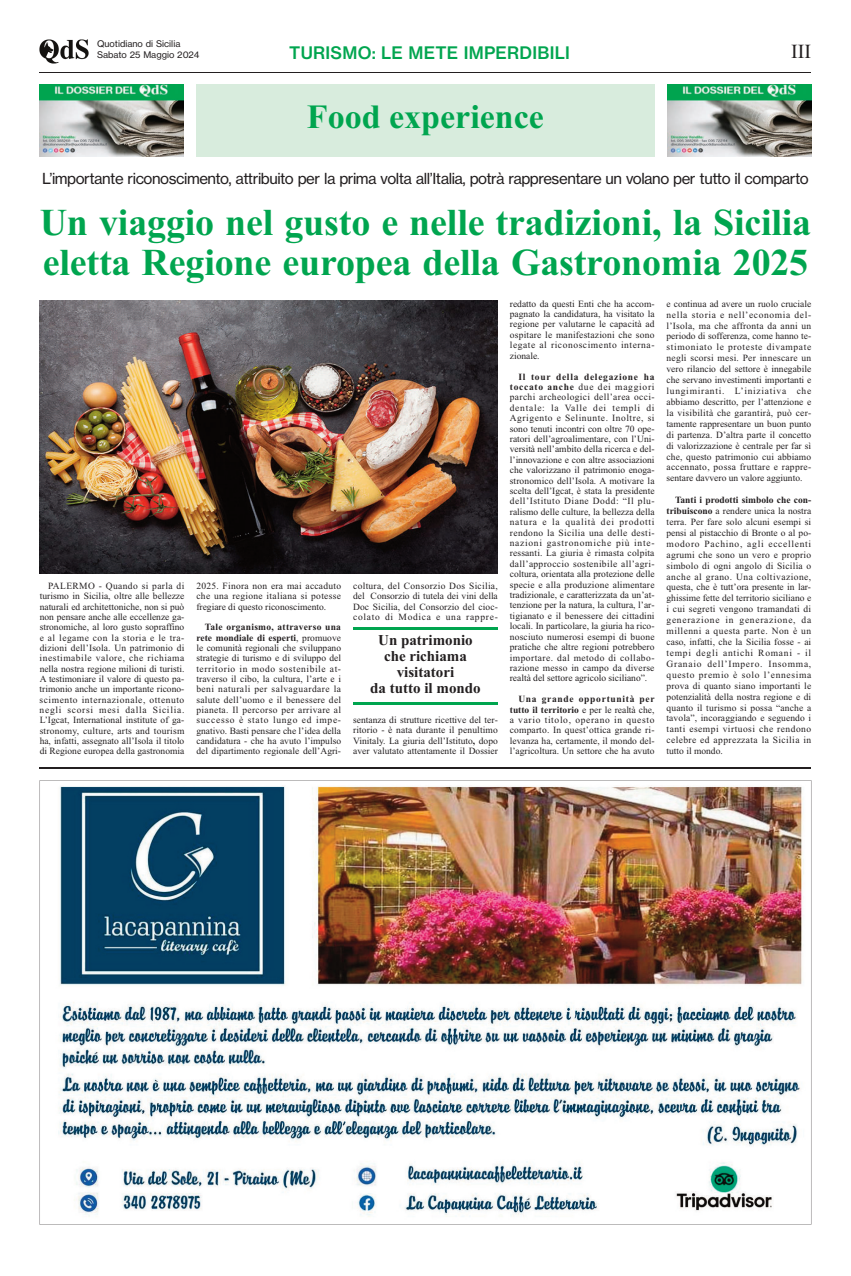
<style>
.page{position:relative;width:851px;height:1276px;background:#fff}
.page>*{position:absolute;margin:0;border:0;box-sizing:border-box;transform-origin:0 0}
.t1{font:700 38px/40px "Times New Roman";letter-spacing:-.005em;color:#00a54f}
.t2{font:700 34px "Times New Roman";color:#00a54f}
.t3{font:20px "Times New Roman";color:#231f20}
.t4{font:17px "N Haas Grotesk TX Pro 65 Md";letter-spacing:.015em;color:#00a54f}
.t5{font:15px "N Haas Grotesk TX Pro 55 Rg";letter-spacing:-.03em;color:#231f20}
.t6{font:700 15px/16px "Times New Roman";color:#231f20;text-align:center}
.t7{font:9.5px/10.4px "Times New Roman";color:#231f20;text-align:justify}
.t8{font:9px/11px "N Haas Grotesk TX Pro 55 Rg";color:#231f20}
.s1{font-weight:700}
</style>
<div class="page">
<hr style="left:40px;top:72px;width:771px;height:1px;background:#231f20">
<img style="left:40px;top:40px;width:49px;height:23px">
<hr style="left:40px;top:767px;width:771px;height:1px;background:#231f20">
<img style="left:40px;top:780px;width:771px;height:437px">
<img style="left:40px;top:300px;width:457px;height:273px">
<hr style="left:353px;top:702px;width:144px;height:2px;background:#00a54f">
<hr style="left:353px;top:628px;width:144px;height:2px;background:#00a54f">
<div style="left:196px;top:84px;width:458px;height:72px;background:#d8ecdd"></div>
<img style="left:40px;top:84px;width:144px;height:72px">
<img style="left:667px;top:84px;width:144px;height:72px">
<p class="t8" style="left:97px;top:38px;width:104px">Quotidiano di Sicilia<br>Sabato 25 Maggio 2024</p>
<h3 class="t4" style="left:289px;top:42px;width:282px">TURISMO: LE METE IMPERDIBILI</h3>
<h2 class="t2" style="left:307px;top:96px;width:239px">Food experience</h2>
<h3 class="t3" style="left:791px;top:40px;width:21px">III</h3>
<h3 class="t5" style="left:42px;top:169px;width:768px">L’importante riconoscimento, attribuito per la prima volta all’Italia, potrà rappresentare un volano per tutto il comparto</h3>
<h1 class="t1" style="left:40px;top:202px;width:773px">Un viaggio nel gusto e nelle tradizioni, la Sicilia eletta Regione europea della Gastronomia 2025</h1>
<p class="t7" style="left:40px;top:580px;width:146px;text-indent:9px">PALERMO - Quando si parla di turismo in Sicilia, oltre alle bellezze naturali ed architettoniche, non si può non pensare anche alle eccellenze ga&shy;stronomiche, al loro gusto sopraffino e al legame con la storia e le tra&shy;dizioni dell’Isola. Un patrimonio di inestimabile valore, che richiama nella nostra regione milioni di turisti.<br>A testimoniare il valore di questo pa&shy;trimonio anche un importante ricono&shy;scimento internazionale, ottenuto negli scorsi mesi dalla Sicilia.<br>L’Igcat, International institute of ga&shy;stronomy, culture, arts and tourism ha, infatti, assegnato all’Isola il titolo di Regione europea della gastronomia</p>
<p class="t7" style="left:196px;top:580px;width:146px">2025. Finora non era mai accaduto che una regione italiana si potesse fregiare di questo riconoscimento.</p>
<p class="t7" style="left:196px;top:622px;width:146px;text-indent:9px"><span class="s1">Tale organismo, attraverso una rete mondiale di esperti</span>, promuove le comunità regionali che sviluppano strategie di turismo e di sviluppo del territorio in modo sostenibile at&shy;traverso il cibo, la cultura, l’arte e i beni naturali per salvaguardare la salute dell’uomo e il benessere del pianeta. Il percorso per arrivare al successo è stato lungo ed impe&shy;gnativo. Basti pensare che l’idea della candidatura - che ha avuto l’impulso del dipartimento regionale dell’Agri-</p>
<p class="t7" style="left:353px;top:580px;width:146px">coltura, del Consorzio Dos Sicilia, del Consorzio di tutela dei vini della Doc Sicilia, del Consorzio del cioc&shy;colato di Modica e una rappre-</p>
<h3 class="t6" style="left:370px;top:632px;width:112px">Un patrimonio che richiama visitatori<br>da tutto il mondo</h3>
<p class="t7" style="left:353px;top:714px;width:146px">sentanza di strutture ricettive del ter&shy;ritorio - è nata durante il penultimo Vinitaly. La giuria dell’Istituto<span class="s1">,</span> dopo aver valutato attentamente il Dossier</p>
<p class="t7" style="left:509px;top:298px;width:146px">redatto da questi Enti che ha accom&shy;pagnato la candidatura, ha visitato la regione per valutarne le capacità ad ospitare le manifestazioni che sono legate al riconoscimento interna&shy;zionale.</p>
<p class="t7" style="left:509px;top:371px;width:146px;text-indent:9px"><span class="s1">Il tour della delegazione ha toccato anche</span> due dei maggiori parchi archeologici dell’area occi&shy;dentale: la Valle dei templi di Agrigento e Selinunte. Inoltre, si sono tenuti incontri con oltre 70 ope&shy;ratori dell’agroalimentare, con l’Uni&shy;versità nell’ambito della ricerca e del&shy;l’innovazione e con altre associazioni che valorizzano il patrimonio enoga&shy;stronomico dell’Isola. A motivare la scelta dell’Igcat, è stata la presidente dell’Istituto Diane Dodd: “Il plu&shy;ralismo delle culture, la bellezza della natura e la qualità dei prodotti rendono la Sicilia una delle desti&shy;nazioni gastronomiche più inte&shy;ressanti. La giuria è rimasta colpita dall’approccio sostenibile all’agri&shy;coltura, orientata alla protezione delle specie e alla produzione alimentare tradizionale, e caratterizzata da un’at&shy;tenzione per la natura, la cultura, l’ar&shy;tigianato e il benessere dei cittadini locali. In particolare, la giuria ha rico&shy;nosciuto numerosi esempi di buone pratiche che altre regioni potrebbero importare. dal metodo di collabo&shy;razione messo in campo da diverse realtà del settore agricolo siciliano”.</p>
<p class="t7" style="left:509px;top:693px;width:146px;text-indent:8px"><span class="s1">Una grande opportunità per tutto il territorio</span> e per le realtà che, a vario titolo, operano in questo comparto. In quest’ottica grande ri&shy;levanza ha, certamente, il mondo del&shy;l’agricoltura. Un settore che ha avuto</p>
<p class="t7" style="left:666px;top:298px;width:146px;line-height:10.9px">e continua ad avere un ruolo cruciale nella storia e nell’economia del&shy;l’Isola, ma che affronta da anni un periodo di sofferenza, come hanno te&shy;stimoniato le proteste divampate negli scorsi mesi. Per innescare un vero rilancio del settore è innegabile che servano investimenti importanti e lungimiranti. L’iniziativa che abbiamo descritto, per l’attenzione e la visibilità che garantirà, può cer&shy;tamente rappresentare un buon punto di partenza. D’altra parte il concetto di valorizzazione è centrale per far sì che, questo patrimonio cui abbiamo accennato, possa fruttare e rappre&shy;sentare davvero un valore aggiunto.</p>
<p class="t7" style="left:666px;top:494px;width:146px;line-height:10.9px;text-indent:8px"><span class="s1">Tanti i prodotti simbolo che con&shy;tribuiscono</span> a rendere unica la nostra terra. Per fare solo alcuni esempi si pensi al pistacchio di Bronte o al po&shy;modoro Pachino, agli eccellenti agrumi che sono un vero e proprio simbolo di ogni angolo di Sicilia o anche al grano. Una coltivazione, questa, che è tutt’ora presente in lar&shy;ghissime fette del territorio siciliano e i cui segreti vengono tramandati di generazione in generazione, da millenni a questa parte. Non è un caso, infatti, che la Sicilia fosse - ai tempi degli antichi Romani - il Granaio dell’Impero. Insomma, questo premio è solo l’ennesima prova di quanto siano importanti le potenzialità della nostra regione e di quanto il turismo si possa “anche a tavola”, incoraggiando e seguendo i tanti esempi virtuosi che rendono celebre ed apprezzata la Sicilia in tutto il mondo.</p>
</div>
